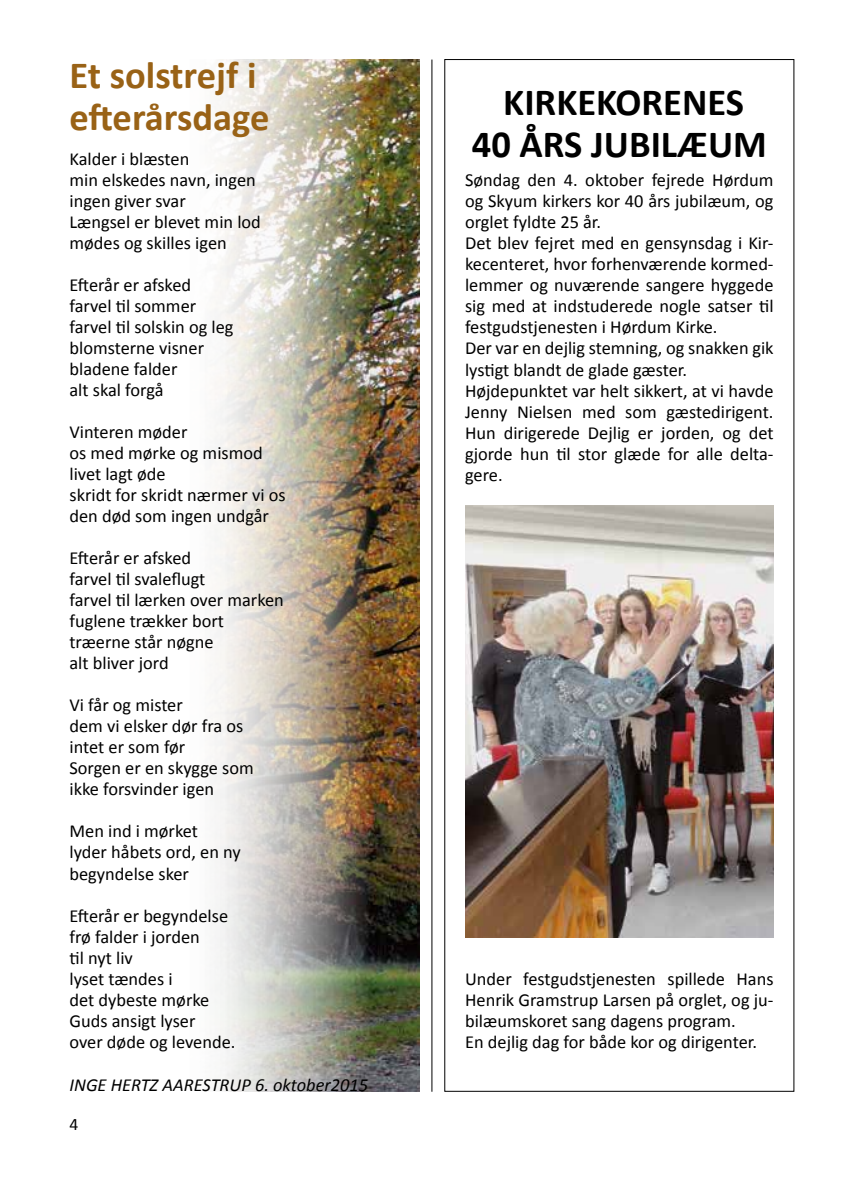
<style>
.page{position:relative;width:844px;height:1191px;background:#fff}
.page>*{position:absolute;margin:0;border:0;box-sizing:border-box;transform-origin:0 0}
.t1{font:700 38.5px/42px "Calibri";color:#000;text-align:center}
.t2{font:700 38.5px/42px "Calibri";color:#996216}
.t3{font:18.38px/21px "Calibri";color:#000}
.t4{font:italic 18.38px "Calibri";color:#000}
.t5{font:17.5px "Calibri";color:#000}
</style>
<div class="page">
<hr style="left:431px;top:60px;width:1px;height:1031px;background:#000">
<img style="left:215px;top:60px;width:204px;height:1031px">
<img style="left:465px;top:505px;width:308px;height:433px">
<h1 class="t2" style="left:69px;top:55px;width:201px">Et solstrejf i efterårsdage</h1>
<p class="t3" style="left:69px;top:149px;width:193px">Kalder i blæsten<br>min elskedes navn, ingen ingen giver svar<br>Længsel er blevet min lod mødes og skilles igen</p>
<p class="t3" style="left:69px;top:275px;width:165px">Efterår er afsked farvel til sommer farvel til solskin og leg blomsterne visner bladene falder<br>alt skal forgå</p>
<p class="t3" style="left:69px;top:422px;width:217px">Vinteren møder<br>os med mørke og mismod livet lagt øde<br>skridt for skridt nærmer vi os den død som ingen undgår</p>
<p class="t3" style="left:69px;top:548px;width:216px">Efterår er afsked<br>farvel til svaleflugt<br>farvel til lærken over marken fuglene trækker bort træerne står nøgne<br>alt bliver jord</p>
<p class="t3" style="left:69px;top:695px;width:186px">Vi får og mister<br>dem vi elsker dør fra os intet er som før<br>Sorgen er en skygge som ikke forsvinder igen</p>
<p class="t3" style="left:69px;top:821px;width:173px">Men ind i mørket<br>lyder håbets ord, en ny begyndelse sker</p>
<p class="t3" style="left:69px;top:905px;width:167px">Efterår er begyndelse frø falder i jorden<br>til nyt liv<br>lyset tændes i<br>det dybeste mørke<br>Guds ansigt lyser<br>over døde og levende.</p>
<p class="t4" style="left:69px;top:1072px;width:300px">INGE HERTZ AARESTRUP 6. oktober2015</p>
<p class="t5" style="left:69px;top:1112px;width:10px">4</p>
<h1 class="t1" style="left:471px;top:81px;width:296px">KIRKEKORENES<br>40 ÅRS JUBILÆUM</h1>
<p class="t3" style="left:465px;top:170px;width:310px">Søndag den 4. oktober fejrede Hørdum og Skyum kirkers kor 40 års jubilæum, og orglet fyldte 25 år.<br>Det blev fejret med en gensynsdag i Kir&shy;kecenteret, hvor forhenværende kormed&shy;lemmer og nuværende sangere hyggede sig med at indstuderede nogle satser til festgudstjenesten i Hørdum Kirke.<br>Der var en dejlig stemning, og snakken gik lystigt blandt de glade gæster.<br>Højdepunktet var helt sikkert, at vi havde Jenny Nielsen med som gæstedirigent.<br>Hun dirigerede Dejlig er jorden, og det gjorde hun til stor glæde for alle delta&shy;gere.</p>
<p class="t3" style="left:465px;top:968px;width:310px">Under festgudstjenesten spillede Hans Henrik Gramstrup Larsen på orglet, og ju&shy;bilæumskoret sang dagens program.<br>En dejlig dag for både kor og dirigenter.</p>
</div>
